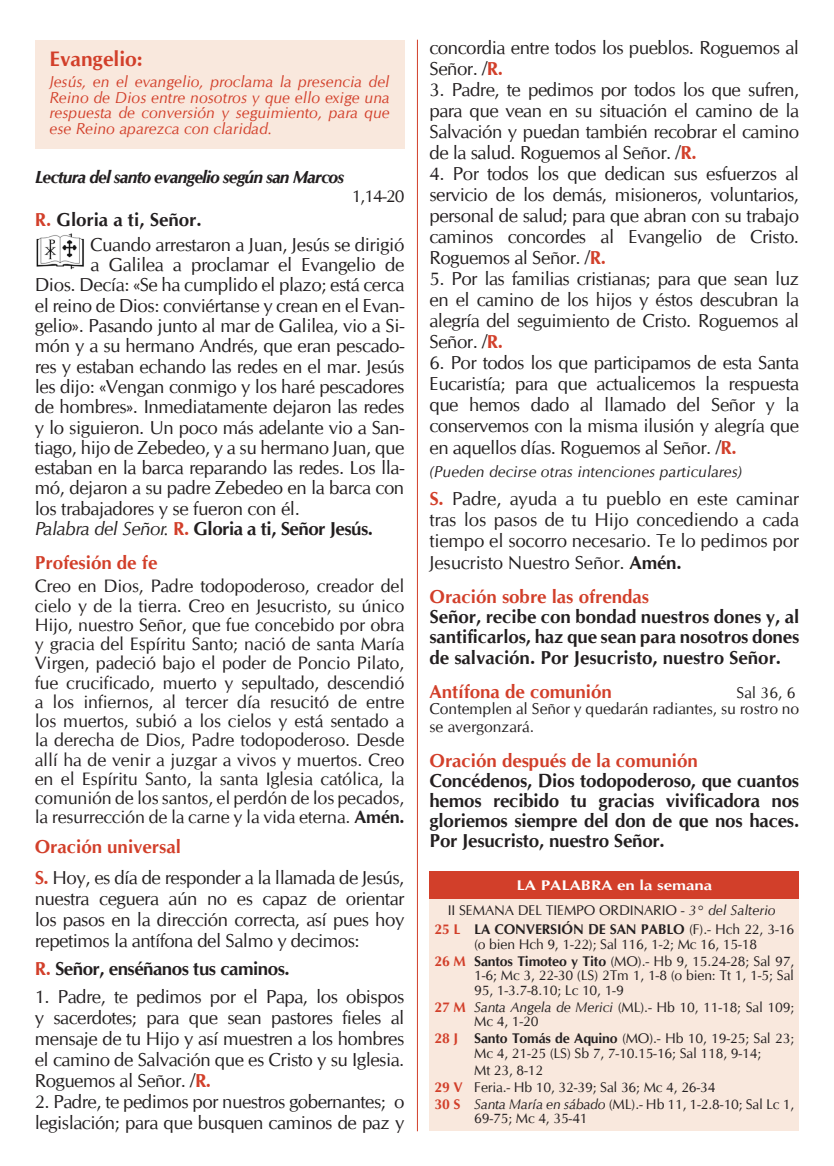
<style>
.page{position:relative;width:834px;height:1166px;background:#fff}
.page>*{position:absolute;margin:0;border:0;box-sizing:border-box;transform-origin:0 0}
.lecturas_p3-p4_-_tit{font:700 21px "CG Omega";color:#d23f2a}
.ORACIONES_PLEGARIA_U{font:18.72px/21px "CG Omega";letter-spacing:-.025em;color:#231f20;text-align:justify}
.LECTURAS_-_TEXTO{font:18.72px "CG Omega";letter-spacing:-.02em;color:#231f20}
.INTRO_PLEGARIA{font:18.72px/21px "CG Omega";letter-spacing:-.025em;color:#231f20;text-align:justify}
.CIERRE_PLEGARIA{font:18.72px/21.3px "CG Omega";letter-spacing:-.01em;color:#231f20;text-align:justify}
.TEXTO_EN_GENERAL-ORD{font:700 18.72px/20.1px "CG Omega";letter-spacing:-.01em;color:#231f20;text-align:justify}
.textos{font:700 18.72px/20.1px "CG Omega";color:#231f20;text-align:justify}
.subtitulos_rojo{font:700 18.72px "CG Omega";color:#d23f2a}
.LECTURAS_-_TEXTO-2{font:700 18.72px "CG Omega";letter-spacing:-.025em;color:#231f20}
.INTRO_PLEGARIA-2{font:700 18.72px "CG Omega";letter-spacing:-.025em;color:#231f20}
.LECTURAS_-_TEXTO-3{font:700 18.72px "CG Omega";color:#231f20}
.INTRO_PLEGARIA-3{font:18.03px/19.2px "CG Omega";letter-spacing:-.01em;color:#231f20;text-align:justify}
.LECTURAS_-_SUBTITULO{font:italic 700 17.5px "CG Omega";letter-spacing:-.05em;color:#231f20}
.LECTURAS_-_SUBTITULO-2{font:17.5px "CG Omega";color:#231f20}
.lecturas_p3-p4_-_tex{font:italic 15.75px/15.8px "Cg Omega";color:#d23f2a;text-align:justify}
.Título{font:15.75px/18.9px "CG Omega";color:#231f20}
.AÑADIDURAS{font:italic 15.75px "Cg Omega";color:#231f20}
.subtitulos_rojo-2{font:15.75px "CG Omega";color:#231f20}
.Palabra_en_la_semana{font:14px/14.5px "CG Omega";letter-spacing:-.01em;color:#231f20;text-align:center}
.t1{font:700 14px "CG Omega";color:#fff;scale:1.2 1}
.s1{color:#d23f2a}
.s2{font-family:"Cg Omega";font-weight:400;font-style:italic}
.s3{font-weight:700}
.s4{font-weight:700;color:#d23f2a}
.s5{font-weight:700;font-size:21px;color:#fff}
.s6{font-family:"Cg Omega";font-style:italic}
</style>
<div class="page">
<hr style="left:417px;top:40px;width:1px;height:1091px;background:#d23f2a">
<div style="left:35px;top:41px;width:369px;height:108px;background:#f9e8dd"></div>
<img style="left:36px;top:233px;width:48px;height:37px">
<div style="left:429px;top:895px;width:370px;height:236px;background:#f9e8dd"></div>
<div style="left:429px;top:872px;width:370px;height:27px;background:#d23f2a"></div>
<p class="lecturas_p3-p4_-_tit" style="left:50px;top:46px;width:94px">Evangelio:</p>
<p class="lecturas_p3-p4_-_tex" style="left:50px;top:73px;width:341px">Jesús, en el evangelio, proclama la presencia del Reino de Dios entre nosotros y que ello exige una respuesta de conversión y seguimiento, para que ese Reino aparezca con claridad.</p>
<p class="LECTURAS_-_SUBTITULO" style="left:35px;top:166px;width:311px">Lectura del santo evangelio según san Marcos</p>
<p class="LECTURAS_-_SUBTITULO-2" style="left:351px;top:186px;width:54px">1,14-20</p>
<p class="LECTURAS_-_TEXTO-3" style="left:35px;top:207px;width:168px"><span class="s1">R.</span> Gloria a ti, Señor.</p>
<p class="LECTURAS_-_TEXTO" style="left:90px;top:233px;width:316px">Cuando arrestaron a Juan, Jesús se dirigió</p>
<p class="LECTURAS_-_TEXTO" style="left:90px;top:253px;width:315px">a Galilea a proclamar el Evangelio de</p>
<p class="LECTURAS_-_TEXTO" style="left:35px;top:274px;width:371px">Dios. Decía: «Se ha cumplido el plazo; está cerca</p>
<p class="LECTURAS_-_TEXTO" style="left:35px;top:294px;width:371px">el reino de Dios: conviértanse y crean en el Evan-</p>
<p class="LECTURAS_-_TEXTO" style="left:35px;top:314px;width:371px">gelio». Pasando junto al mar de Galilea, vio a Si-</p>
<p class="LECTURAS_-_TEXTO" style="left:35px;top:335px;width:371px">món y a su hermano Andrés, que eran pescado-</p>
<p class="LECTURAS_-_TEXTO" style="left:35px;top:355px;width:371px">res y estaban echando las redes en el mar. Jesús</p>
<p class="LECTURAS_-_TEXTO" style="left:35px;top:375px;width:371px">les dijo: «Vengan conmigo y los haré pescadores</p>
<p class="LECTURAS_-_TEXTO" style="left:35px;top:396px;width:371px">de hombres». Inmediatamente dejaron las redes</p>
<p class="LECTURAS_-_TEXTO" style="left:35px;top:416px;width:371px">y lo siguieron. Un poco más adelante vio a San-</p>
<p class="LECTURAS_-_TEXTO" style="left:35px;top:436px;width:371px">tiago, hijo de Zebedeo, y a su hermano Juan, que</p>
<p class="LECTURAS_-_TEXTO" style="left:35px;top:456px;width:371px">estaban en la barca reparando las redes. Los lla-</p>
<p class="LECTURAS_-_TEXTO" style="left:35px;top:477px;width:371px">mó, dejaron a su padre Zebedeo en la barca con</p>
<p class="LECTURAS_-_TEXTO" style="left:35px;top:497px;width:266px">los trabajadores y se fueron con él.</p>
<p class="LECTURAS_-_TEXTO-2" style="left:35px;top:517px;width:339px"><span class="s2">Palabra del Señor.</span> <span class="s1">R.</span> Gloria a ti, Señor Jesús.</p>
<p class="subtitulos_rojo" style="left:35px;top:551px;width:124px">Profesión de fe</p>
<p class="INTRO_PLEGARIA-3" style="left:35px;top:577px;width:371px">Creo en Dios, Padre todopoderoso, creador del cielo y de la tierra. Creo en Jesucristo, su único Hijo, nuestro Señor, que fue concebido por obra y gracia del Espíritu Santo; nació de santa María Virgen, padeció bajo el poder de Poncio Pilato, fue crucificado, muerto y sepultado, descendió a los infiernos, al tercer día resucitó de entre los muertos, subió a los cielos y está sentado a la derecha de Dios, Padre todopoderoso. Desde allí ha de venir a juzgar a vivos y muertos. Creo en el Espíritu Santo, la santa Iglesia católica, la comunión de los santos, el perdón de los pecados, la resurrección de la carne y la vida eterna. <span class="s3">Amén.</span></p>
<p class="subtitulos_rojo" style="left:35px;top:834px;width:147px">Oración universal</p>
<p class="INTRO_PLEGARIA" style="left:35px;top:867px;width:371px"><span class="s4">S.</span> Hoy, es día de responder a la llamada de Jesús, nuestra ceguera aún no es capaz de orientar los pasos en la dirección correcta, así pues hoy repetimos la antífona del Salmo y decimos:</p>
<p class="INTRO_PLEGARIA-2" style="left:35px;top:957px;width:256px"><span class="s1">R.</span> Señor, enséñanos tus caminos.</p>
<p class="ORACIONES_PLEGARIA_U" style="left:35px;top:987px;width:371px">1. Padre, te pedimos por el Papa, los obispos y sacerdotes; para que sean pastores fieles al mensaje de tu Hijo y así muestren a los hombres el camino de Salvación que es Cristo y su Iglesia.<br>Roguemos al Señor. /<span class="s4">R.</span></p>
<p class="ORACIONES_PLEGARIA_U" style="left:35px;top:1092px;width:371px">2. Padre, te pedimos por nuestros gobernantes; o legislación; para que busquen caminos de paz y</p>
<p class="ORACIONES_PLEGARIA_U" style="left:429px;top:37px;width:371px">concordia entre todos los pueblos. Roguemos al<br>Señor. /<span class="s4">R.</span></p>
<p class="ORACIONES_PLEGARIA_U" style="left:429px;top:79px;width:371px">3. Padre, te pedimos por todos los que sufren, para que vean en su situación el camino de la Salvación y puedan también recobrar el camino de la salud. Roguemos al Señor. /<span class="s4">R.</span><span class="s5">R</span></p>
<p class="ORACIONES_PLEGARIA_U" style="left:429px;top:163px;width:371px">4. Por todos los que dedican sus esfuerzos al servicio de los demás, misioneros, voluntarios, personal de salud; para que abran con su trabajo caminos concordes al Evangelio de Cristo.<br>Roguemos al Señor. /<span class="s4">R.</span></p>
<p class="ORACIONES_PLEGARIA_U" style="left:429px;top:268px;width:371px">5. Por las familias cristianas; para que sean luz en el camino de los hijos y éstos descubran la alegría del seguimiento de Cristo. Roguemos al Señor. /<span class="s4">R.</span></p>
<p class="ORACIONES_PLEGARIA_U" style="left:429px;top:352px;width:371px">6. Por todos los que participamos de esta Santa Eucaristía; para que actualicemos la respuesta que hemos dado al llamado del Señor y la conservemos con la misma ilusión y alegría que en aquellos días. Roguemos al Señor. /<span class="s4">R.</span></p>
<p class="AÑADIDURAS" style="left:429px;top:462px;width:314px">(Pueden decirse otras intenciones particulares)</p>
<p class="CIERRE_PLEGARIA" style="left:429px;top:488px;width:371px"><span class="s4">S.</span> Padre, ayuda a tu pueblo en este caminar tras los pasos de tu Hijo concediendo a cada tiempo el socorro necesario. Te lo pedimos por Jesucristo Nuestro Señor. <span class="s3">Amén.</span> <span class="s5">IS</span></p>
<p class="subtitulos_rojo" style="left:429px;top:585px;width:221px">Oración sobre las ofrendas</p>
<p class="textos" style="left:429px;top:607px;width:371px">Señor, recibe con bondad nuestros dones y, al santificarlos, haz que sean para nosotros dones de salvación. Por Jesucristo, nuestro Señor.</p>
<p class="subtitulos_rojo" style="left:429px;top:679px;width:184px">Antífona de comunión</p>
<p class="subtitulos_rojo-2" style="left:736px;top:683px;width:60px">Sal 36, 6</p>
<p class="Título" style="left:429px;top:699px;width:371px">Contemplen al Señor y quedarán radiantes, su rostro no se avergonzará.</p>
<p class="subtitulos_rojo" style="left:429px;top:748px;width:270px">Oración después de la comunión</p>
<p class="TEXTO_EN_GENERAL-ORD" style="left:429px;top:770px;width:371px">Concédenos, Dios todopoderoso, que cuantos hemos recibido tu gracias vivificadora nos gloriemos siempre del don de que nos haces.<br>Por Jesucristo, nuestro Señor.</p>
<p class="t1" style="left:516px;top:876px;width:164px">LA PALABRA en la semana</p>
<p class="Palabra_en_la_semana" style="left:448px;top:903px;width:329px">II SEMANA DEL TIEMPO ORDINARIO - <span class="s6">3° del Salterio</span></p>
<p class="Palabra_en_la_semana" style="left:434px;top:922px;width:361px"><span class="s4">25 L</span> <span class="s3">LA CONVERSIÓN DE SAN PABLO</span> (F).- Hch 22, 3-16 (o bien Hch 9, 1-22); Sal 116, 1-2; Mc 16, 15-18</p>
<p class="Palabra_en_la_semana" style="left:474px;top:954px;width:321px;text-align:justify;text-indent:-40px"><span class="s4">26 M</span> <span class="s3">Santos Timoteo y Tito</span> (MO).- Hb 9, 15.24-28; Sal 97, 1-6; Mc 3, 22-30 (LS) 2Tm 1, 1-8 (o bien: Tt 1, 1-5; Sal 95, 1-3.7-8.10; Lc 10, 1-9</p>
<p class="Palabra_en_la_semana" style="left:474px;top:1000px;width:321px;text-align:left;text-indent:-40px"><span class="s4">27 M</span> <span class="s6">Santa Angela de Merici</span> (ML).- Hb 10, 11-18; Sal 109;<br>Mc 4, 1-20</p>
<p class="Palabra_en_la_semana" style="left:434px;top:1031px;width:361px"><span class="s4">28 J</span> <span class="s3">Santo Tomás de Aquino</span> (MO).- Hb 10, 19-25; Sal 23;<br>Mc 4, 21-25 (LS) Sb 7, 7-10.15-16; Sal 118, 9-14;</p>
<p class="Palabra_en_la_semana" style="left:474px;top:1063px;width:71px">Mt 23, 8-12</p>
<p class="Palabra_en_la_semana" style="left:434px;top:1080px;width:282px"><span class="s4">29 V</span> Feria.- Hb 10, 32-39; Sal 36; Mc 4, 26-34</p>
<p class="Palabra_en_la_semana" style="left:474px;top:1097px;width:321px;text-align:left;text-indent:-40px"><span class="s4">30 S</span> <span class="s6">Santa María en sábado</span> (ML).- Hb 11, 1-2.8-10; Sal Lc 1,<br>69-75; Mc 4, 35-41</p>
</div>
